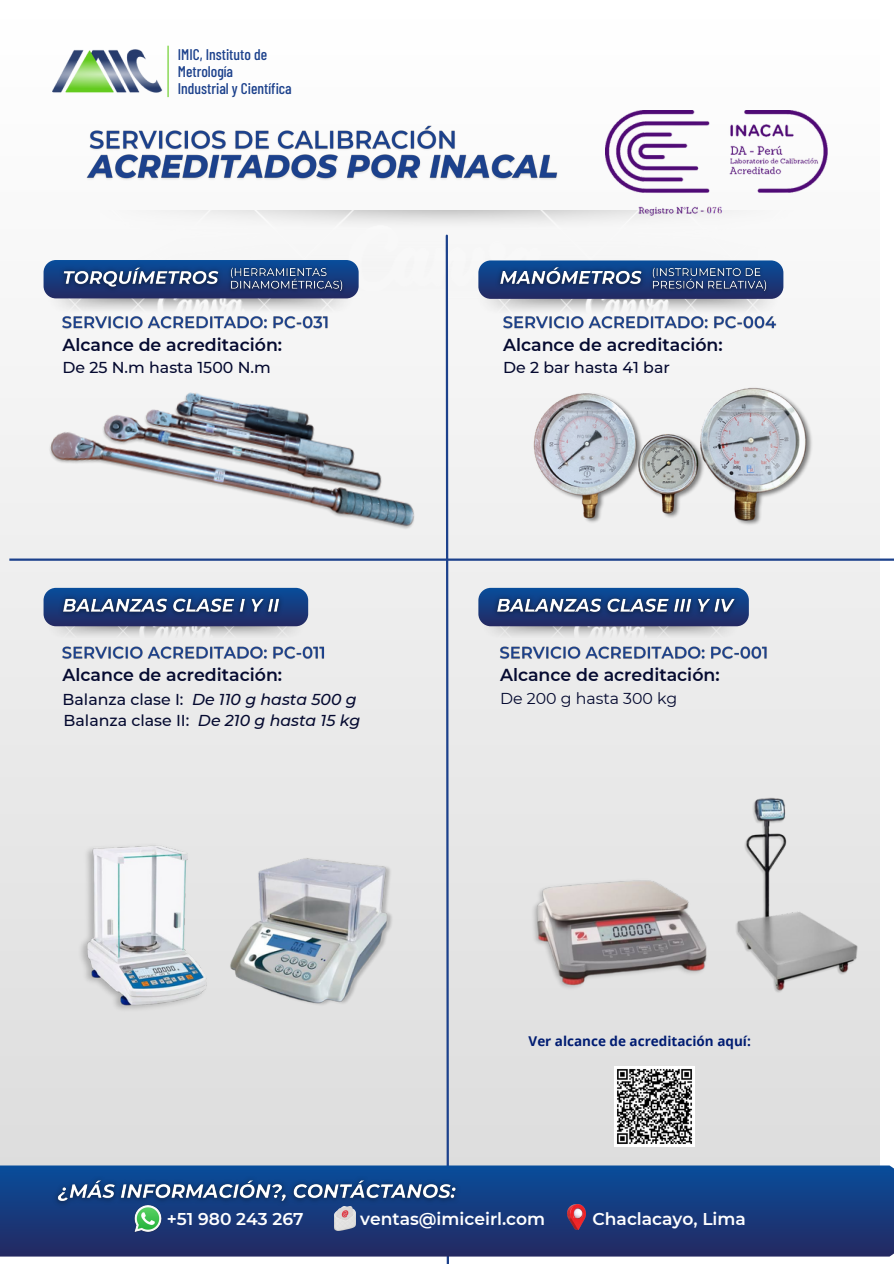
<style>
.page{position:relative;width:894px;height:1264px;background:#fff}
.page>*{position:absolute;margin:0;border:0;box-sizing:border-box;transform-origin:0 0}
.t1{font:600 17.4px "Montserrat";color:#050a30}
.t2{font:600 17.1px "Montserrat";color:#fff}
.t3{font:500 15.75px "Montserrat";color:#050a30}
.t4{font:italic 500 15.75px "Montserrat";color:#050a30}
.t5{font:15.75px "Montserrat";color:#050a30}
.t6{font:500 15.45px/16.6px "Barlow Condensed";color:#1c418c}
.t7{font:700 13.5px "Open Sans";color:#001c72}
.s1{font-style:normal}
.s2{font-style:italic}
</style>
<div class="page">
<div style="left:0;top:0;width:879px;height:1165px;background:linear-gradient(to bottom,#fff,#ddd)"></div>
<img style="left:89px;top:211px;width:715px;height:98px">
<img style="left:605px;top:111px;width:222px;height:105px">
<img style="left:44px;top:294px;width:315px;height:21px">
<div style="left:44px;top:260px;width:314px;height:38px;background:linear-gradient(to bottom,#084d9b,#232b64);border-radius:12px"></div>
<img style="left:51px;top:46px;width:112px;height:51px">
<hr style="left:167px;top:46px;width:1px;height:51px;background:#64cc1f">
<svg style="left:444px;top:233px;width:6px;height:1030px;background:#96a5c3"></svg>
<svg style="left:0;top:1165px;width:893px;height:91px;background:#193a7b"></svg>
<img style="left:133px;top:1211px;width:30px;height:23px">
<img style="left:567px;top:1204px;width:18px;height:25px">
<img style="left:335px;top:1211px;width:20px;height:19px">
<img style="left:48px;top:1170px;width:417px;height:41px">
<img style="left:473px;top:295px;width:309px;height:20px">
<div style="left:478px;top:260px;width:305px;height:39px;background:linear-gradient(to bottom,#0a4f9c,#242962);border-radius:12px"></div>
<hr style="left:9px;top:558px;width:884px;height:3px;background:#1c418c">
<img style="left:44px;top:622px;width:264px;height:17px">
<div style="left:44px;top:588px;width:264px;height:38px;background:linear-gradient(to bottom,#094e9b,#232a64);border-radius:12px"></div>
<img style="left:478px;top:622px;width:264px;height:17px">
<div style="left:478px;top:588px;width:270px;height:38px;background:linear-gradient(to bottom,#074c9b,#252c65);border-radius:12px"></div>
<img style="left:489px;top:589px;width:255px;height:33px">
<img style="left:35px;top:338px;width:411px;height:209px">
<img style="left:508px;top:375px;width:319px;height:166px">
<img style="left:213px;top:827px;width:205px;height:206px">
<img style="left:44px;top:830px;width:200px;height:200px">
<img style="left:514px;top:833px;width:208px;height:208px">
<img style="left:682px;top:789px;width:198px;height:212px">
<img style="left:614px;top:1066px;width:80px;height:80px">
<img style="left:54px;top:589px;width:234px;height:33px">
<img style="left:55px;top:258px;width:172px;height:39px">
<img style="left:85px;top:121px;width:374px;height:27px">
<img style="left:81px;top:148px;width:482px;height:38px">
<img style="left:491px;top:259px;width:160px;height:36px">
<img style="left:226px;top:262px;width:121px;height:35px">
<img style="left:647px;top:262px;width:123px;height:35px">
<img style="left:60px;top:313px;width:270px;height:21px">
<img style="left:500px;top:313px;width:278px;height:21px">
<img style="left:60px;top:643px;width:268px;height:20px">
<img style="left:497px;top:643px;width:272px;height:20px">
<p class="t6" style="left:178px;top:46px;width:115px">IMIC, Instituto de<br>Metrología<br>Industrial y Científica</p>
<h6 class="t1" style="left:62px;top:334px;width:221px">Alcance de acreditación:</h6>
<p class="t3" style="left:62px;top:357px;width:210px">De 25 N.m hasta 1500 N.m</p>
<p class="t1" style="left:62px;top:664px;width:221px">Alcance de acreditación:</p>
<h6 class="t4" style="left:62px;top:689px;width:295px"><span class="s1">Balanza clase I:</span> De 110 g hasta 500 g</h6>
<p class="t3" style="left:64px;top:711px;width:298px">Balanza clase II: <span class="s2">De 210 g hasta 15 kg</span></p>
<p class="t1" style="left:503px;top:334px;width:221px">Alcance de acreditación:</p>
<p class="t3" style="left:503px;top:357px;width:168px">De 2 bar hasta 41 bar</p>
<p class="t1" style="left:500px;top:664px;width:221px">Alcance de acreditación:</p>
<h4 class="t5" style="left:500px;top:688px;width:179px">De 200 g hasta 300 kg</h4>
<h6 class="t7" style="left:528px;top:1031px;width:224px">Ver alcance de acreditación aquí:</h6>
<p class="t2" style="left:167px;top:1208px;width:138px">+51 980 243 267</p>
<p class="t2" style="left:360px;top:1208px;width:186px">ventas@imiceirl.com</p>
<p class="t2" style="left:592px;top:1208px;width:155px">Chaclacayo, Lima</p>
</div>
